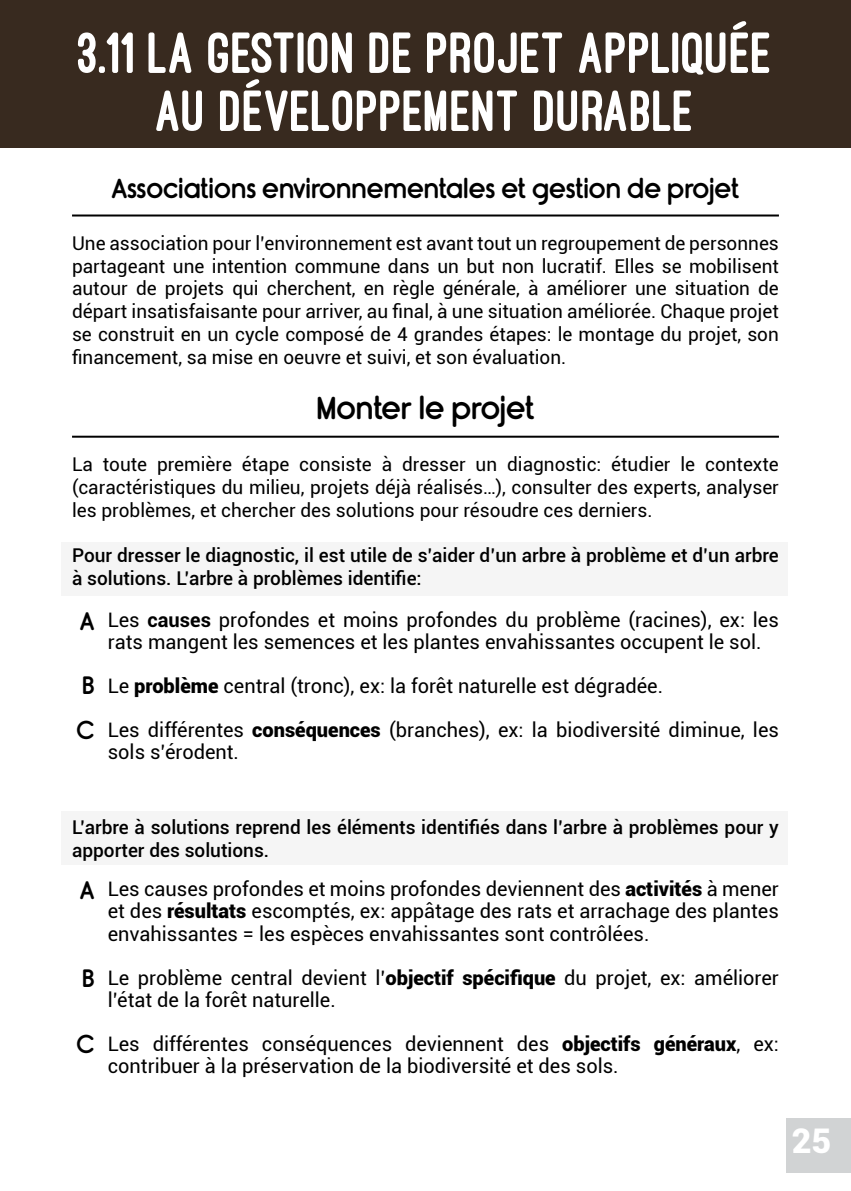
<style>
.page{position:relative;width:851px;height:1191px;background:#fff}
.page>*{position:absolute;margin:0;border:0;box-sizing:border-box;transform-origin:0 0}
.t1{font:800 60px/58px "Ostrich Sans";color:#fff;text-align:center}
.t2{font:900 34px "Roboto";color:#fff}
.t3{font:30px "Rimouski Sb";color:#000}
.t4{font:26px "Rimouski Sb";color:#000}
.t5{font:24px "Rimouski Sb";color:#000}
.t6{font:20px/22px "Roboto";color:#000}
.t7{font:19px/22.8px "Roboto";color:#000;text-align:justify}
.t8{font:500 19px/22.8px "Roboto";color:#000}
.s1{font-weight:700}
.s2{font-weight:900}
</style>
<div class="page">
<div style="left:786px;top:1118px;width:64px;height:54px;background:#d1d3d4"></div>
<div style="left:61px;top:542px;width:726px;height:53px;background:#f5f5f5"></div>
<div style="left:61px;top:812px;width:726px;height:53px;background:#f5f5f5"></div>
<div style="left:0;top:0;width:850px;height:148px;background:#382a1f"></div>
<hr style="left:72px;top:214px;width:706px;height:2px;background:#000">
<hr style="left:72px;top:436px;width:706px;height:2px;background:#000">
<h1 class="t1" style="left:78px;top:24px;width:696px">3.11 LA GESTION DE PROJET APPLIQUÉE<br>AU DÉVELOPPEMENT DURABLE</h1>
<h3 class="t4" style="left:112px;top:174px;width:628px">Associations environnementales et gestion de projet</h3>
<p class="t7" style="left:72px;top:231px;width:708px">Une association pour l’environnement est avant tout un regroupement de personnes partageant une intention commune dans un but non lucratif. Elles se mobilisent autour de projets qui cherchent, en règle générale, à améliorer une situation de départ insatisfaisante pour arriver, au final, à une situation améliorée. Chaque projet se construit en un cycle composé de 4 grandes étapes: le montage du projet, son financement, sa mise en oeuvre et suivi, et son évaluation.</p>
<h3 class="t3" style="left:316px;top:391px;width:219px">Monter le projet</h3>
<p class="t7" style="left:72px;top:452px;width:708px">La toute première étape consiste à dresser un diagnostic: étudier le contexte (caractéristiques du milieu, projets déjà réalisés…), consulter des experts, analyser les problèmes, et chercher des solutions pour résoudre ces derniers.</p>
<p class="t8" style="left:72px;top:543px;width:708px">Pour dresser le diagnostic, il est utile de s’aider d’un arbre à problème et d’un arbre à solutions. L’arbre à problèmes identifie:</p>
<p class="t5" style="left:80px;top:607px;width:16px">A</p>
<p class="t5" style="left:82px;top:671px;width:14px">B</p>
<p class="t5" style="left:76px;top:716px;width:19px">C</p>
<p class="t6" style="left:108px;top:608px;width:672px">Les <span class="s1">causes</span> profondes et moins profondes du problème (racines), ex: les rats mangent les semences et les plantes envahissantes occupent le sol.</p>
<p class="t6" style="left:108px;top:674px;width:556px">Le <span class="s2">problème</span> central (tronc), ex: la forêt naturelle est dégradée.</p>
<p class="t6" style="left:108px;top:718px;width:672px">Les différentes <span class="s2">conséquences</span> (branches), ex: la biodiversité diminue, les sols s’érodent.</p>
<p class="t8" style="left:72px;top:815px;width:708px">L’arbre à solutions reprend les éléments identifiés dans l’arbre à problèmes pour y apporter des solutions.</p>
<p class="t5" style="left:80px;top:876px;width:16px">A</p>
<p class="t5" style="left:82px;top:964px;width:14px">B</p>
<p class="t5" style="left:76px;top:1030px;width:19px">C</p>
<p class="t6" style="left:108px;top:877px;width:672px;text-align:justify">Les causes profondes et moins profondes deviennent des <span class="s2">activités</span> à mener et des <span class="s2">résultats</span> escomptés, ex: appâtage des rats et arrachage des plantes envahissantes = les espèces envahissantes sont contrôlées.</p>
<p class="t6" style="left:108px;top:965px;width:672px">Le problème central devient l’<span class="s2">objectif spécifique</span> du projet, ex: améliorer l’état de la forêt naturelle.</p>
<p class="t6" style="left:108px;top:1031px;width:672px">Les différentes conséquences deviennent des <span class="s2">objectifs généraux</span>, ex: contribuer à la préservation de la biodiversité et des sols.</p>
<h2 class="t2" style="left:791px;top:1117px;width:41px">25</h2>
</div>
